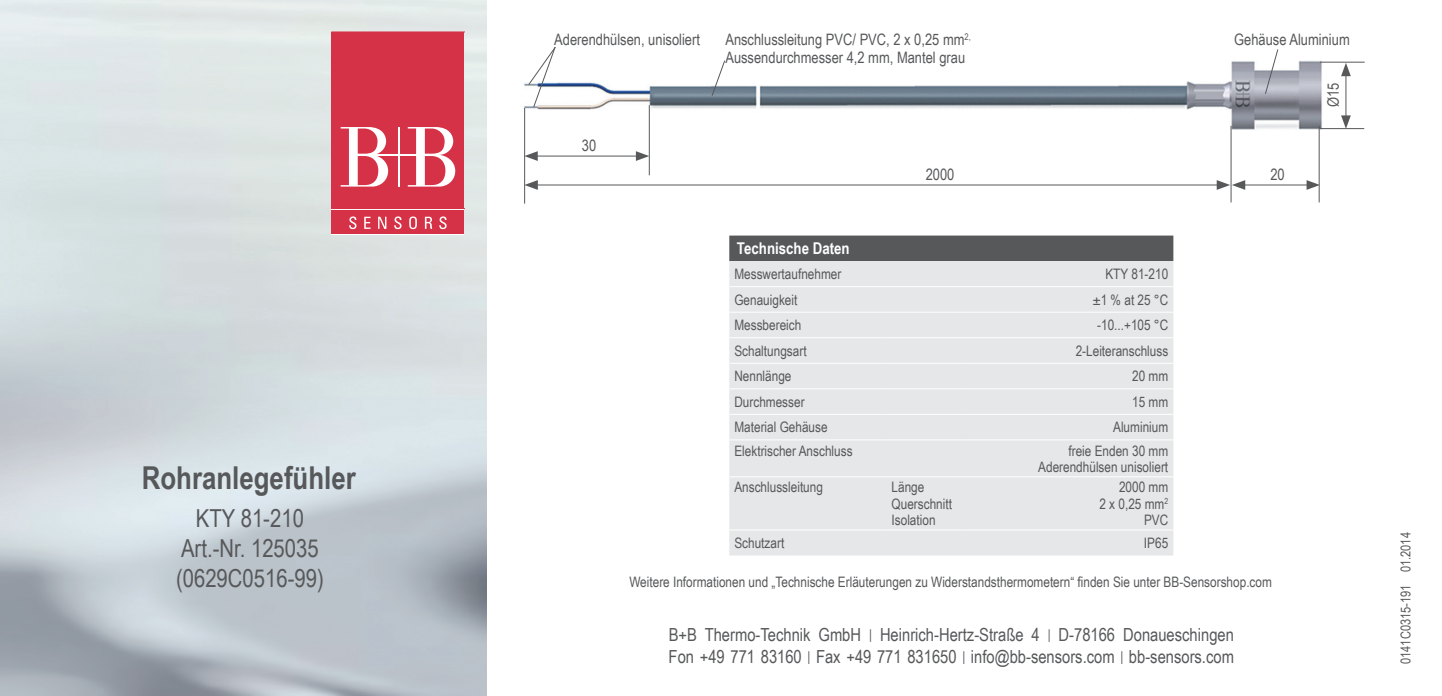
<style>
.page{position:relative;width:1442px;height:696px;background:#fff}
.page>*{position:absolute;margin:0;border:0;box-sizing:border-box;transform-origin:0 0}
.t1{font:700 31.5px "Arial Narrow";color:#57585a}
.t2{font:24.75px/29.7px "Arial Narrow";color:#57585a;text-align:center}
.t3{font:18px/21.6px "Arial Narrow";color:#57585a}
.t4{font:700 16.2px "Arial Narrow";color:#fff}
.t5{font:15.75px "Arial Narrow";color:#57585a}
.t6{font:14.4px/16.2px "Arial Narrow";color:#57585a;text-align:right}
.t7{font:13.5px "Arial Narrow";color:#57585a}
.s1{font-size:13.5px}
</style>
<div class="page">
<img style="left:0;top:0;width:486px;height:695px">
<svg style="left:332px;top:32px;width:132px;height:176px;background:#da475a"></svg>
<div style="left:332px;top:210px;width:132px;height:24px;background:#d63247"></div>
<svg style="left:349px;top:216px;width:97px;height:13px"></svg>
<div style="left:729px;top:235px;width:444px;height:26px;background:#57585a"></div>
<div style="left:729px;top:261px;width:444px;height:294px;background:#e6e7e9"></div>
<hr style="left:729px;top:286px;width:157px;height:1px;background:#fff">
<hr style="left:886px;top:286px;width:77px;height:1px;background:#fff">
<hr style="left:963px;top:286px;width:210px;height:1px;background:#fff">
<hr style="left:729px;top:311px;width:157px;height:1px;background:#fff">
<hr style="left:886px;top:311px;width:77px;height:1px;background:#fff">
<hr style="left:963px;top:311px;width:210px;height:1px;background:#fff">
<hr style="left:729px;top:337px;width:157px;height:1px;background:#fff">
<hr style="left:886px;top:337px;width:77px;height:1px;background:#fff">
<hr style="left:963px;top:337px;width:210px;height:1px;background:#fff">
<hr style="left:729px;top:362px;width:157px;height:1px;background:#fff">
<hr style="left:886px;top:362px;width:77px;height:1px;background:#fff">
<hr style="left:963px;top:362px;width:210px;height:1px;background:#fff">
<hr style="left:729px;top:388px;width:157px;height:1px;background:#fff">
<hr style="left:886px;top:388px;width:77px;height:1px;background:#fff">
<hr style="left:963px;top:388px;width:210px;height:1px;background:#fff">
<hr style="left:729px;top:413px;width:157px;height:1px;background:#fff">
<hr style="left:886px;top:413px;width:77px;height:1px;background:#fff">
<hr style="left:963px;top:413px;width:210px;height:1px;background:#fff">
<hr style="left:729px;top:439px;width:157px;height:1px;background:#fff">
<hr style="left:886px;top:439px;width:77px;height:1px;background:#fff">
<hr style="left:963px;top:439px;width:210px;height:1px;background:#fff">
<hr style="left:729px;top:476px;width:157px;height:1px;background:#fff">
<hr style="left:886px;top:476px;width:77px;height:1px;background:#fff">
<hr style="left:963px;top:476px;width:210px;height:1px;background:#fff">
<hr style="left:729px;top:529px;width:157px;height:1px;background:#fff">
<hr style="left:886px;top:529px;width:77px;height:1px;background:#fff">
<hr style="left:963px;top:529px;width:210px;height:1px;background:#fff">
<img style="left:524px;top:49px;width:817px;height:154px">
<hr style="left:1241px;top:184px;width:69px;height:1px;background:#57585a">
<svg style="left:1306px;top:180px;width:12px;height:10px"></svg>
<svg style="left:711px;top:60px;width:14px;height:36px"></svg>
<hr style="left:1230px;top:126px;width:1px;height:76px;background:#57585a">
<hr style="left:1318px;top:126px;width:1px;height:76px;background:#57585a">
<hr style="left:524px;top:108px;width:1px;height:95px;background:#57585a">
<hr style="left:649px;top:105px;width:1px;height:70px;background:#57585a">
<svg style="left:1264px;top:49px;width:14px;height:45px"></svg>
<hr style="left:534px;top:156px;width:105px;height:1px;background:#57585a">
<svg style="left:636px;top:151px;width:13px;height:10px"></svg>
<svg style="left:524px;top:151px;width:14px;height:10px"></svg>
<hr style="left:534px;top:184px;width:686px;height:1px;background:#57585a">
<svg style="left:1216px;top:180px;width:29px;height:10px"></svg>
<svg style="left:524px;top:180px;width:14px;height:10px"></svg>
<svg style="left:528px;top:47px;width:28px;height:61px"></svg>
<hr style="left:1319px;top:62px;width:45px;height:1px;background:#57585a">
<hr style="left:1319px;top:128px;width:45px;height:1px;background:#57585a">
<hr style="left:1345px;top:72px;width:1px;height:47px;background:#57585a">
<svg style="left:1341px;top:63px;width:9px;height:13px"></svg>
<svg style="left:1341px;top:115px;width:9px;height:14px"></svg>
<h1 class="t1" style="left:142px;top:454px;width:215px">Rohranlegefühler</h1>
<h2 class="t2" style="left:176px;top:502px;width:149px">KTY 81-210<br>Art.-Nr. 125035 (0629C0516-99)</h2>
<p class="t5" style="left:554px;top:28px;width:147px">Aderendhülsen, unisoliert</p>
<p class="t5" style="left:582px;top:134px;width:16px">30</p>
<p class="t5" style="left:725px;top:28px;width:247px">Anschlussleitung PVC/ PVC, 2 x 0,25 mm<sup>2,</sup></p>
<p class="t5" style="left:1234px;top:28px;width:117px">Gehäuse Aluminium</p>
<p class="t5" style="left:725px;top:46px;width:241px">Aussendurchmesser 4,2 mm, Mantel grau</p>
<p class="t5" style="left:925px;top:162px;width:30px">2000</p>
<p class="t5" style="left:1270px;top:162px;width:16px">20</p>
<p class="t5" style="left:1321px;top:107px;width:26px;rotate:-90deg">Ø15</p>
<p class="t4" style="left:737px;top:236px;width:114px">Technische Daten</p>
<p class="t6" style="left:734px;top:265px;width:108px">Messwertaufnehmer</p>
<p class="t6" style="left:1105px;top:265px;width:64px">KTY 81-210</p>
<p class="t6" style="left:734px;top:291px;width:65px">Genauigkeit</p>
<p class="t6" style="left:1092px;top:291px;width:77px">±1 % at 25 °C</p>
<p class="t6" style="left:734px;top:316px;width:68px">Messbereich</p>
<p class="t6" style="left:1097px;top:316px;width:73px">-10...+105 °C</p>
<p class="t6" style="left:734px;top:342px;width:74px">Schaltungsart</p>
<p class="t6" style="left:1075px;top:342px;width:94px">2-Leiteranschluss</p>
<p class="t6" style="left:734px;top:367px;width:59px">Nennlänge</p>
<p class="t6" style="left:1132px;top:367px;width:38px">20 mm</p>
<p class="t6" style="left:734px;top:393px;width:72px">Durchmesser</p>
<p class="t6" style="left:1132px;top:393px;width:38px">15 mm</p>
<p class="t6" style="left:734px;top:418px;width:95px">Material Gehäuse</p>
<p class="t6" style="left:1113px;top:418px;width:57px">Aluminium</p>
<p class="t6" style="left:734px;top:441px;width:120px">Elektrischer Anschluss</p>
<p class="t6" style="left:1038px;top:441px;width:131px">freie Enden 30 mm<br>Aderendhülsen unisoliert</p>
<p class="t6" style="left:734px;top:478px;width:90px">Anschlussleitung</p>
<p class="t6" style="left:891px;top:478px;width:62px;text-align:left">Länge<br>Querschnitt<br>Isolation</p>
<p class="t6" style="left:1099px;top:478px;width:70px">2000 mm<br>2 x 0,25 mm<sup>2<br></sup>PVC</p>
<p class="t6" style="left:734px;top:534px;width:51px">Schutzart</p>
<p class="t6" style="left:1144px;top:534px;width:26px">IP65</p>
<p class="t6" style="left:629px;top:572px;width:644px">Weitere Informationen und „Technische Erläuterungen zu Widerstandsthermometern“ finden Sie unter BB-Sensorshop.com</p>
<p class="t3" style="left:668px;top:623px;width:567px">B+B Thermo-Technik GmbH <span class="s1">|</span> Heinrich-Hertz-Straße 4 <span class="s1">|</span> D-78166 Donaueschingen<br>Fon +49 771 83160 <span class="s1">|</span> Fax +49 771 831650 <span class="s1">|</span> info@bb-sensors.com <span class="s1">|</span> bb-sensors.com</p>
<p class="t7" style="left:1395px;top:663px;width:133px;rotate:-90deg">0141C0315-191 01.2014</p>
</div>
